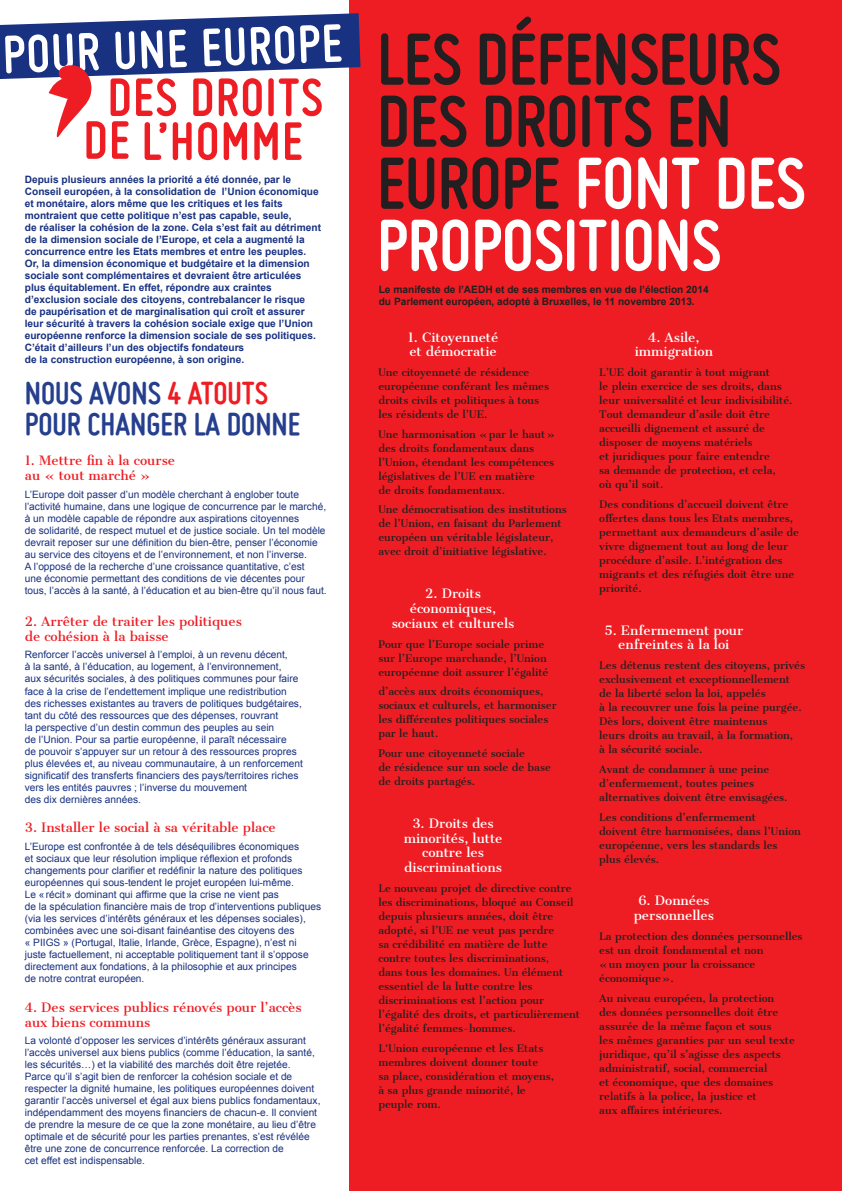
<style>
.page{position:relative;width:842px;height:1191px;background:#fff}
.page>*{position:absolute;margin:0;border:0;box-sizing:border-box;transform-origin:0 0}
.t1{font:700 76.6px/62px "Miso";color:#231f20}
.t2{font:700 34px/31px "Miso";color:#253f8e}
.t3{font:12.3px/14.8px "Cantata One";color:#fff;text-align:center}
.t4{font:12.3px/14.8px "Cantata One";color:#ee1d23}
.t5{font:10.2px/12px "Arial";color:#183181}
.t6{font:700 10.2px/12px "Arial";color:#183181}
.t7{font:700 10.2px/12px "Arial";color:#231f20}
.t8{font:10px/14px "Cantata One";color:#231f20}
.s1{color:#ee1d23}
.s2{color:#fff}
</style>
<div class="page">
<div style="left:349px;top:0;width:493px;height:1191px;background:#ee1d23"></div>
<svg style="left:0;top:13px;width:360px;height:147px"></svg>
<p class="t6" style="left:25px;top:173px;width:298px">Depuis plusieurs années la priorité a été donnée, par le Conseil européen, à la consolidation de l’Union économique et monétaire, alors même que les critiques et les faits montraient que cette politique n’est pas capable, seule,<br>de réaliser la cohésion de la zone. Cela s’est fait au détriment de la dimension sociale de l’Europe, et cela a augmenté la concurrence entre les Etats membres et entre les peuples.<br>Or, la dimension économique et budgétaire et la dimension sociale sont complémentaires et devraient être articulées plus équitablement. En effet, répondre aux craintes d’exclusion sociale des citoyens, contrebalancer le risque<br>de paupérisation et de marginalisation qui croît et assurer leur sécurité à travers la cohésion sociale exige que l’Union européenne renforce la dimension sociale de ses politiques.<br>C’était d’ailleurs l’un des objectifs fondateurs<br>de la construction européenne, à son origine.</p>
<p class="t2" style="left:25px;top:377px;width:277px">NOUS AVONS <span class="s1">4 ATOUTS<br></span>POUR CHANGER LA DONNE</p>
<p class="t4" style="left:25px;top:453px;width:152px">1. Mettre fin à la course au « tout marché »</p>
<p class="t5" style="left:25px;top:488px;width:303px">L’Europe doit passer d’un modèle cherchant à englober toute l’activité humaine, dans une logique de concurrence par le marché, à un modèle capable de répondre aux aspirations citoyennes<br>de solidarité, de respect mutuel et de justice sociale. Un tel modèle devrait reposer sur une définition du bien-être, penser l’économie au service des citoyens et de l’environnement, et non l’inverse.<br>A l’opposé de la recherche d’une croissance quantitative, c’est<br>une économie permettant des conditions de vie décentes pour tous, l’accès à la santé, à l’éducation et au bien-être qu’il nous faut.</p>
<p class="t4" style="left:25px;top:614px;width:219px">2. Arrêter de traiter les politiques de cohésion à la baisse</p>
<p class="t5" style="left:25px;top:649px;width:280px">Renforcer l’accès universel à l’emploi, à un revenu décent,<br>à la santé, à l’éducation, au logement, à l’environnement,<br>aux sécurités sociales, à des politiques communes pour faire face à la crise de l’endettement implique une redistribution des richesses existantes au travers de politiques budgétaires, tant du côté des ressources que des dépenses, rouvrant<br>la perspective d’un destin commun des peuples au sein<br>de l’Union. Pour sa partie européenne, il paraît nécessaire<br>de pouvoir s’appuyer sur un retour à des ressources propres plus élevées et, au niveau communautaire, à un renforcement significatif des transferts financiers des pays/territoires riches vers les entités pauvres ; l’inverse du mouvement<br>des dix dernières années.</p>
<p class="t4" style="left:25px;top:820px;width:253px">3. Installer le social à sa véritable place</p>
<p class="t5" style="left:25px;top:840px;width:298px">L’Europe est confrontée à de tels déséquilibres économiques<br>et sociaux que leur résolution implique réflexion et profonds changements pour clarifier et redéfinir la nature des politiques européennes qui sous-tendent le projet européen lui-même.<br>Le «récit» dominant qui affirme que la crise ne vient pas<br>de la spéculation financière mais de trop d’interventions publiques (via les services d’intérêts généraux et les dépenses sociales), combinées avec une soi-disant fainéantise des citoyens des<br>« PIIGS » (Portugal, Italie, Irlande, Grèce, Espagne), n’est ni<br>juste factuellement, ni acceptable politiquement tant il s’oppose directement aux fondations, à la philosophie et aux principes<br>de notre contrat européen.</p>
<p class="t4" style="left:25px;top:1000px;width:278px">4. Des services publics rénovés pour l’accès aux biens communs</p>
<p class="t5" style="left:25px;top:1035px;width:297px">La volonté d’opposer les services d’intérêts généraux assurant l’accès universel aux biens publics (comme l’éducation, la santé, les sécurités…) et la viabilité des marchés doit être rejetée.<br>Parce qu’il s’agit bien de renforcer la cohésion sociale et de respecter la dignité humaine, les politiques européennes doivent garantir l’accès universel et égal aux biens publics fondamentaux, indépendamment des moyens financiers de chacun-e. Il convient de prendre la mesure de ce que la zone monétaire, au lieu d’être optimale et de sécurité pour les parties prenantes, s’est révélée être une zone de concurrence renforcée. La correction de<br>cet effet est indispensable.</p>
<p class="t1" style="left:377px;top:27px;width:429px">LES DÉFENSEURS<br>DES DROITS EN<br>EUROPE <span class="s2">FONT DES<br>PROPOSITIONS</span></p>
<p class="t7" style="left:379px;top:284px;width:332px">Le manifeste de l’AEDH et de ses membres en vue de l’élection 2014 du Parlement européen, adopté à Bruxelles, le 11 novembre 2013.</p>
<p class="t3" style="left:408px;top:330px;width:92px;text-align:left">1. Citoyenneté et démocratie</p>
<p class="t8" style="left:378px;top:365px;width:172px">Une citoyenneté de résidence européenne conférant les mêmes droits civils et politiques à tous les résidents de l’UE.</p>
<p class="t8" style="left:378px;top:427px;width:178px">Une harmonisation «par le haut» des droits fondamentaux dans l’Union, étendant les compétences législatives de l’UE en matière<br>de droits fondamentaux.</p>
<p class="t8" style="left:378px;top:503px;width:190px">Une démocratisation des institutions de l’Union, en faisant du Parlement européen un véritable législateur, avec droit d’initiative législative.</p>
<p class="t3" style="left:392px;top:586px;width:124px">2. Droits économiques, sociaux et culturels</p>
<p class="t8" style="left:378px;top:637px;width:171px">Pour que l’Europe sociale prime sur l’Europe marchande, l’Union européenne doit assurer l’égalité</p>
<p class="t8" style="left:378px;top:684px;width:180px">d’accès aux droits économiques, sociaux et culturels, et harmoniser les différentes politiques sociales par le haut.</p>
<p class="t8" style="left:378px;top:746px;width:174px">Pour une citoyenneté sociale<br>de résidence sur un socle de base de droits partagés.</p>
<p class="t3" style="left:404px;top:816px;width:100px">3. Droits des minorités, lutte contre les discriminations</p>
<p class="t8" style="left:378px;top:881px;width:203px">Le nouveau projet de directive contre les discriminations, bloqué au Conseil depuis plusieurs années, doit être adopté, si l’UE ne veut pas perdre<br>sa crédibilité en matière de lutte contre toutes les discriminations,<br>dans tous les domaines. Un élément essentiel de la lutte contre les discriminations est l’action pour l’égalité des droits, et particulièrement l’égalité femmes-hommes.</p>
<p class="t8" style="left:378px;top:1041px;width:177px">L‘Union européenne et les Etats membres doivent donner toute<br>sa place, considération et moyens, à sa plus grande minorité, le peuple rom.</p>
<p class="t3" style="left:635px;top:330px;width:80px">4. Asile, immigration</p>
<p class="t8" style="left:599px;top:365px;width:195px">L’UE doit garantir à tout migrant<br>le plein exercice de ses droits, dans leur universalité et leur indivisibilité.<br>Tout demandeur d’asile doit être accueilli dignement et assuré de disposer de moyens matériels<br>et juridiques pour faire entendre<br>sa demande de protection, et cela,<br>où qu’il soit.</p>
<p class="t8" style="left:599px;top:497px;width:201px">Des conditions d’accueil doivent être offertes dans tous les Etats membres, permettant aux demandeurs d’asile de vivre dignement tout au long de leur procédure d’asile. L’intégration des migrants et des réfugiés doit être une priorité.</p>
<p class="t3" style="left:604px;top:623px;width:140px">5. Enfermement pour enfreintes à la loi</p>
<p class="t8" style="left:599px;top:658px;width:207px">Les détenus restent des citoyens, privés exclusivement et exceptionnellement<br>de la liberté selon la loi, appelés<br>à la recouvrer une fois la peine purgée.<br>Dès lors, doivent être maintenus<br>leurs droits au travail, à la formation,<br>à la sécurité sociale.</p>
<p class="t8" style="left:599px;top:762px;width:190px">Avant de condamner à une peine d’enfermement, toutes peines alternatives doivent être envisagées.</p>
<p class="t8" style="left:599px;top:810px;width:203px">Les conditions d’enfermement<br>doivent être harmonisées, dans l’Union européenne, vers les standards les plus élevés.</p>
<p class="t3" style="left:634px;top:893px;width:82px">6. Données personnelles</p>
<p class="t8" style="left:599px;top:929px;width:205px">La protection des données personnelles est un droit fondamental et non<br>«un moyen pour la croissance économique».</p>
<p class="t8" style="left:599px;top:991px;width:197px">Au niveau européen, la protection<br>des données personnelles doit être assurée de la même façon et sous<br>les mêmes garanties par un seul texte juridique, qu’il s’agisse des aspects administratif, social, commercial<br>et économique, que des domaines relatifs à la police, la justice et<br>aux affaires intérieures.</p>
</div>
